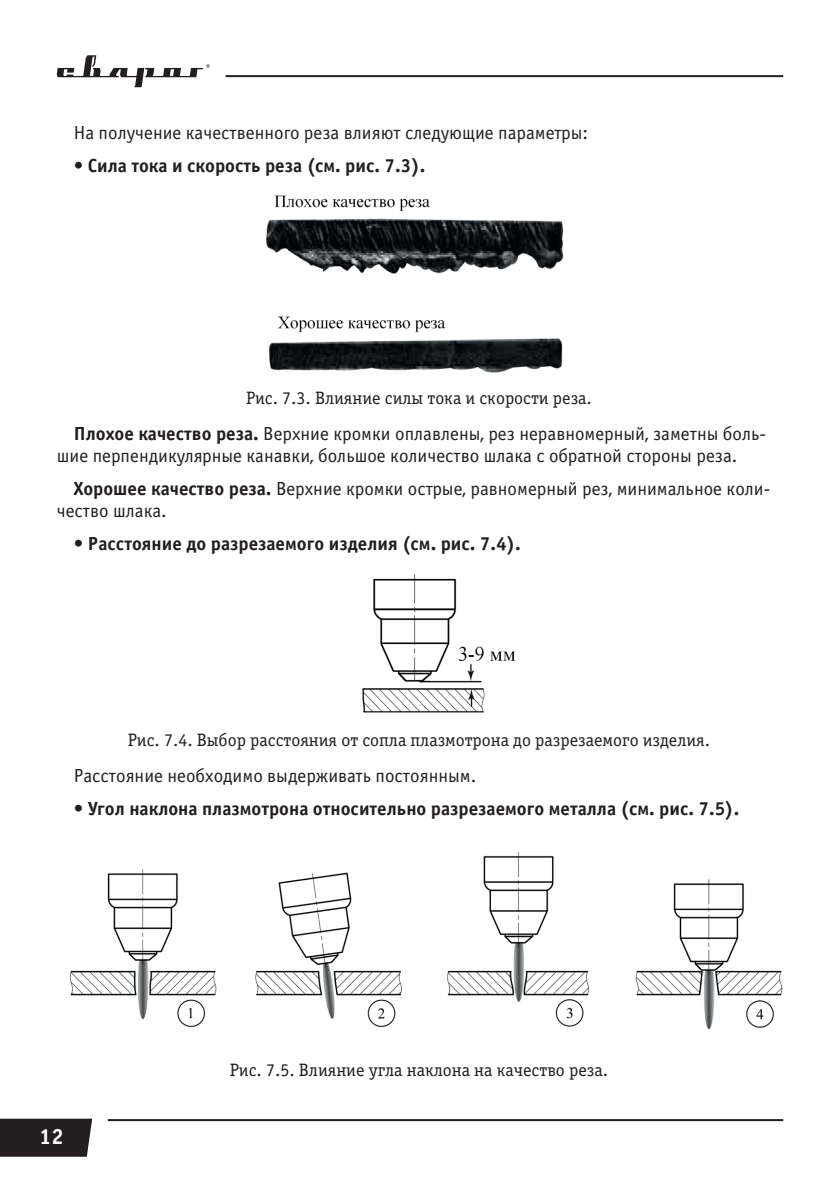
<style>
.page{position:relative;width:840px;height:1191px;background:#fff}
.page>*{position:absolute;margin:0;border:0;box-sizing:border-box;transform-origin:0 0}
.t1{font:700 22px "Officina Serif C";color:#fff}
.t2{font:19px/22px "Officina Sans C";color:#231f20}
.t3{font:700 19px "Officina Sans C";color:#231f20}
.t4{font:18px "Officina Serif C";color:#231f20}
.s1{font-weight:400}
.s2{font-weight:700}
</style>
<div class="page">
<div style="left:0;top:1118px;width:92px;height:38px;background:#231f20"></div>
<hr style="left:108px;top:1119px;width:674px;height:2px;background:#231f20">
<hr style="left:225px;top:75px;width:557px;height:2px;background:#231f20">
<svg style="left:57px;top:55px;width:153px;height:32px"></svg>
<img style="left:266px;top:195px;width:298px;height:178px">
<img style="left:362px;top:574px;width:154px;height:139px">
<img style="left:69px;top:852px;width:712px;height:177px">
<p class="t2" style="left:74px;top:122px;width:515px">На получение качественного реза влияют следующие параметры:</p>
<p class="t3" style="left:74px;top:155px;width:353px"><span class="s1">•</span> Сила тока и скорость реза (см. рис. 7.3).</p>
<p class="t4" style="left:246px;top:388px;width:347px">Рис. 7.3. Влияние силы тока и скорости реза.</p>
<p class="t2" style="left:57px;top:422px;width:710px;text-indent:17px"><span class="s2">Плохое качество реза.</span> Верхние кромки оплавлены, рез неравномерный, заметны боль&shy;шие перпендикулярные канавки, большое количество шлака с обратной стороны реза.</p>
<p class="t2" style="left:57px;top:478px;width:714px;text-indent:17px"><span class="s2">Хорошее качество реза.</span> Верхние кромки острые, равномерный рез, минимальное коли&shy;чество шлака.</p>
<p class="t3" style="left:74px;top:533px;width:448px"><span class="s1">•</span> Расстояние до разрезаемого изделия (см. рис. 7.4).</p>
<p class="t4" style="left:128px;top:730px;width:583px">Рис. 7.4. Выбор расстояния от сопла плазмотрона до разрезаемого изделия.</p>
<p class="t2" style="left:74px;top:765px;width:404px">Расстояние необходимо выдерживать постоянным.</p>
<p class="t3" style="left:74px;top:798px;width:666px"><span class="s1">•</span> Угол наклона плазмотрона относительно разрезаемого металла (см. рис. 7.5).</p>
<p class="t1" style="left:39px;top:1123px;width:26px">12</p>
<p class="t4" style="left:230px;top:1060px;width:379px">Рис. 7.5. Влияние угла наклона на качество реза.</p>
</div>
